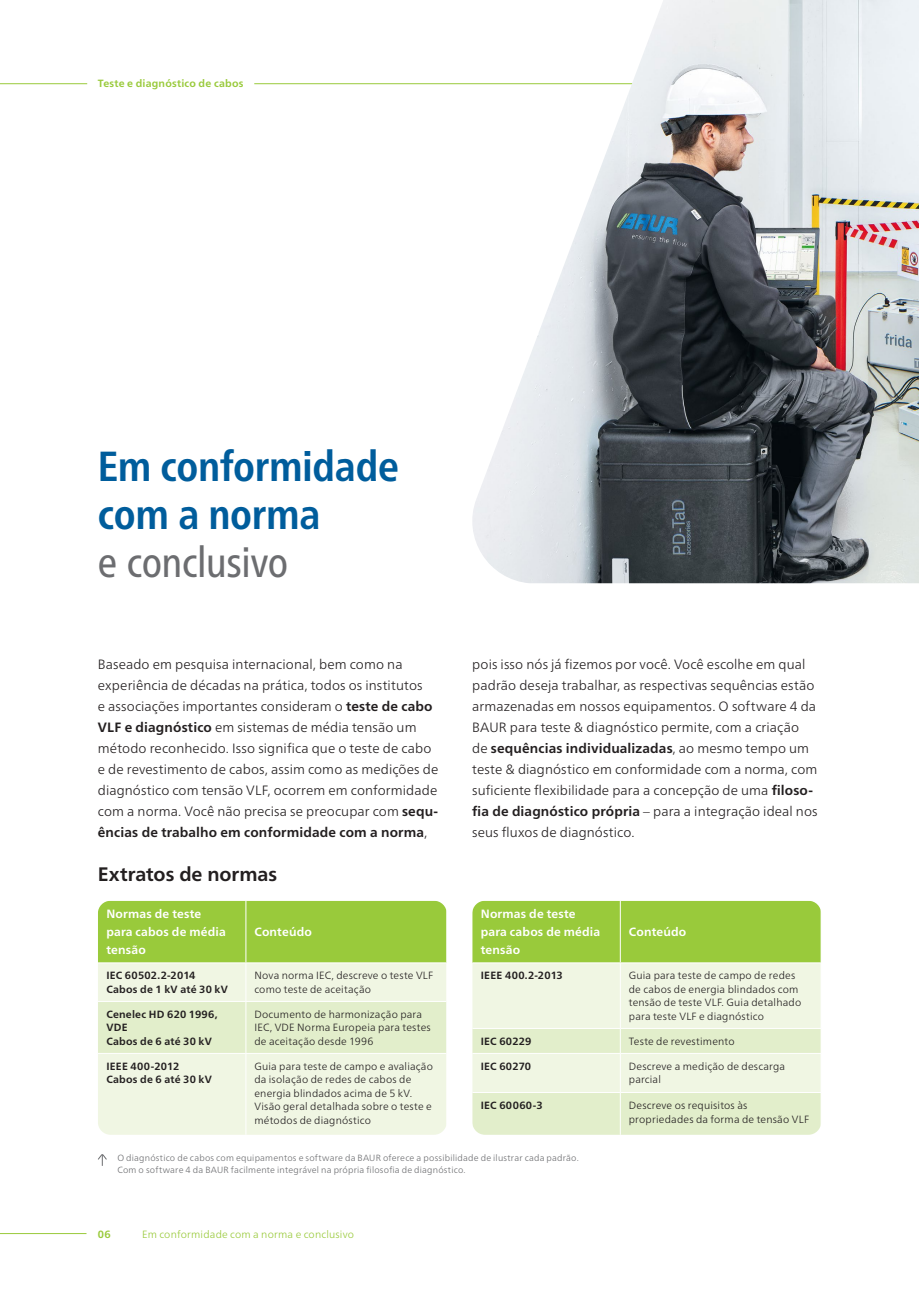
<style>
.page{position:relative;width:919px;height:1289px;background:#fff}
.page>*{position:absolute;margin:0;border:0;box-sizing:border-box;transform-origin:0 0}
.t1{font:700 condensed 42px/48px "Frutiger Neue LTW1 G";letter-spacing:-.01em;color:#005d9c}
.t2{font:700 19.5px "Frutiger Neue LTW1 G";color:#231f20}
.t3{font:300 13.5px/21px "Frutiger Neue LTW1 G";letter-spacing:.01em;color:#231f20}
.t4{font:700 12px/18px "Frutiger Neue LTW1 G";letter-spacing:.015em;color:#fff}
.t5{font:300 10.5px/13.5px "Frutiger Neue LTW1 G";letter-spacing:.02em;color:#231f20}
.t6{font:700 10.5px/13.5px "Frutiger Neue LTW1 G";letter-spacing:.02em;color:#231f20}
.t7{font:300 10.5px "Frutiger Neue LTW1 G";letter-spacing:.015em;color:#99ca3b}
.t8{font:700 10.5px "Frutiger Neue LTW1 G";letter-spacing:.02em;color:#99ca3b}
.t9{font:300 9px "Frutiger Neue LTW1 G";letter-spacing:.02em;color:#6c6d70}
.s1{font-weight:400;color:#6c6d70}
.s2{font-weight:700}
</style>
<div class="page">
<svg style="left:254px;top:83px;width:216px;height:2px"></svg>
<hr style="left:0;top:1233px;width:86px;height:1px;background:#99ca3b">
<hr style="left:0;top:83px;width:87px;height:1px;background:#99ca3b">
<svg style="left:472px;top:900px;width:349px;height:234px;background:#d5e8b0"></svg>
<hr style="left:472px;top:1053px;width:148px;height:1px;background:#fff">
<hr style="left:620px;top:1053px;width:201px;height:1px;background:#fff">
<hr style="left:620px;top:1053px;width:1px;height:39px;background:#fff">
<hr style="left:820px;top:1053px;width:1px;height:39px;background:#fff">
<hr style="left:472px;top:1092px;width:148px;height:1px;background:#fff">
<hr style="left:620px;top:1092px;width:201px;height:1px;background:#fff">
<hr style="left:620px;top:1092px;width:1px;height:42px;background:#fff">
<hr style="left:820px;top:1092px;width:1px;height:42px;background:#fff">
<div style="left:98px;top:900px;width:348px;height:62px;background:#99ca3b"></div>
<div style="left:98px;top:963px;width:348px;height:171px;background:#f0f6e3"></div>
<div style="left:98px;top:1002px;width:348px;height:51px;background:#e2eecb"></div>
<hr style="left:245px;top:900px;width:1px;height:62px;background:#fff">
<hr style="left:245px;top:963px;width:1px;height:38px;background:#fff">
<hr style="left:98px;top:1001px;width:148px;height:1px;background:#fff">
<hr style="left:246px;top:1001px;width:200px;height:1px;background:#fff">
<hr style="left:245px;top:1001px;width:1px;height:52px;background:#fff">
<hr style="left:98px;top:1053px;width:148px;height:1px;background:#fff">
<hr style="left:246px;top:1053px;width:200px;height:1px;background:#fff">
<hr style="left:245px;top:1053px;width:1px;height:81px;background:#fff">
<img style="left:470px;top:0;width:448px;height:583px">
<svg style="left:98px;top:1154px;width:9px;height:11px"></svg>
<p class="t8" style="left:98px;top:76px;width:147px">Teste e diagnóstico de cabos</p>
<p class="t1" style="left:98px;top:439px;width:303px">Em conformidade com a norma<br><span class="s1">e conclusivo</span></p>
<p class="t3" style="left:98px;top:652px;width:342px">Baseado em pesquisa internacional, bem como na experiência de décadas na prática, todos os institutos<br>e associações importantes consideram o <span class="s2">teste de cabo VLF e diagnóstico</span> em sistemas de média tensão um método reconhecido. Isso significa que o teste de cabo e de revestimento de cabos, assim como as medições de diagnóstico com tensão VLF, ocorrem em conformidade com a norma. Você não precisa se preocupar com <span class="s2">sequ&shy;ências de trabalho em conformidade com a norma</span>,</p>
<p class="t3" style="left:472px;top:652px;width:347px">pois isso nós já fizemos por você. Você escolhe em qual padrão deseja trabalhar, as respectivas sequências estão armazenadas em nossos equipamentos. O software 4 da BAUR para teste &amp; diagnóstico permite, com a criação de <span class="s2">sequências individualizadas</span>, ao mesmo tempo um teste &amp; diagnóstico em conformidade com a norma, com suficiente flexibilidade para a concepção de uma <span class="s2">filoso&shy;fia de diagnóstico própria</span> – para a integração ideal nos seus fluxos de diagnóstico.</p>
<p class="t2" style="left:98px;top:860px;width:181px">Extratos de normas</p>
<p class="t4" style="left:106px;top:904px;width:121px">Normas de teste para cabos de média tensão</p>
<p class="t4" style="left:254px;top:922px;width:59px">Conteúdo</p>
<p class="t6" style="left:106px;top:968px;width:123px">IEC 60502.2-2014<br>Cabos de 1 kV até 30 kV</p>
<p class="t5" style="left:254px;top:968px;width:180px">Nova norma IEC, descreve o teste VLF como teste de aceitação</p>
<p class="t6" style="left:106px;top:1006px;width:113px">Cenelec HD 620 1996,<br>VDE<br>Cabos de 6 até 30 kV</p>
<p class="t5" style="left:254px;top:1006px;width:178px">Documento de harmonização para<br>IEC, VDE Norma Europeia para testes de aceitação desde 1996</p>
<p class="t6" style="left:106px;top:1058px;width:107px">IEEE 400-2012<br>Cabos de 6 até 30 kV</p>
<p class="t5" style="left:254px;top:1058px;width:180px">Guia para teste de campo e avaliação da isolação de redes de cabos de energia blindados acima de 5 kV.<br>Visão geral detalhada sobre o teste e métodos de diagnóstico</p>
<p class="t4" style="left:480px;top:904px;width:121px">Normas de teste para cabos de média tensão</p>
<p class="t4" style="left:628px;top:922px;width:59px">Conteúdo</p>
<p class="t6" style="left:480px;top:968px;width:84px">IEEE 400.2-2013</p>
<p class="t5" style="left:628px;top:968px;width:174px">Guia para teste de campo de redes de cabos de energia blindados com tensão de teste VLF. Guia detalhado para teste VLF e diagnóstico</p>
<p class="t6" style="left:480px;top:1033px;width:52px">IEC 60229</p>
<p class="t5" style="left:628px;top:1033px;width:107px">Teste de revestimento</p>
<p class="t6" style="left:480px;top:1058px;width:52px">IEC 60270</p>
<p class="t5" style="left:628px;top:1058px;width:158px">Descreve a medição de descarga parcial</p>
<p class="t6" style="left:480px;top:1097px;width:63px">IEC 60060-3</p>
<p class="t5" style="left:628px;top:1097px;width:182px">Descreve os requisitos às propriedades da forma de tensão VLF</p>
<p class="t9" style="left:117px;top:1151px;width:463px">O diagnóstico de cabos com equipamentos e software da BAUR oferece a possibilidade de ilustrar cada padrão.</p>
<p class="t9" style="left:117px;top:1163px;width:350px">Com o software 4 da BAUR facilmente integrável na própria filosofia de diagnóstico.</p>
<p class="t8" style="left:98px;top:1226px;width:14px">06</p>
<p class="t7" style="left:142px;top:1226px;width:213px">Em conformidade com a norma e conclusivo</p>
</div>
